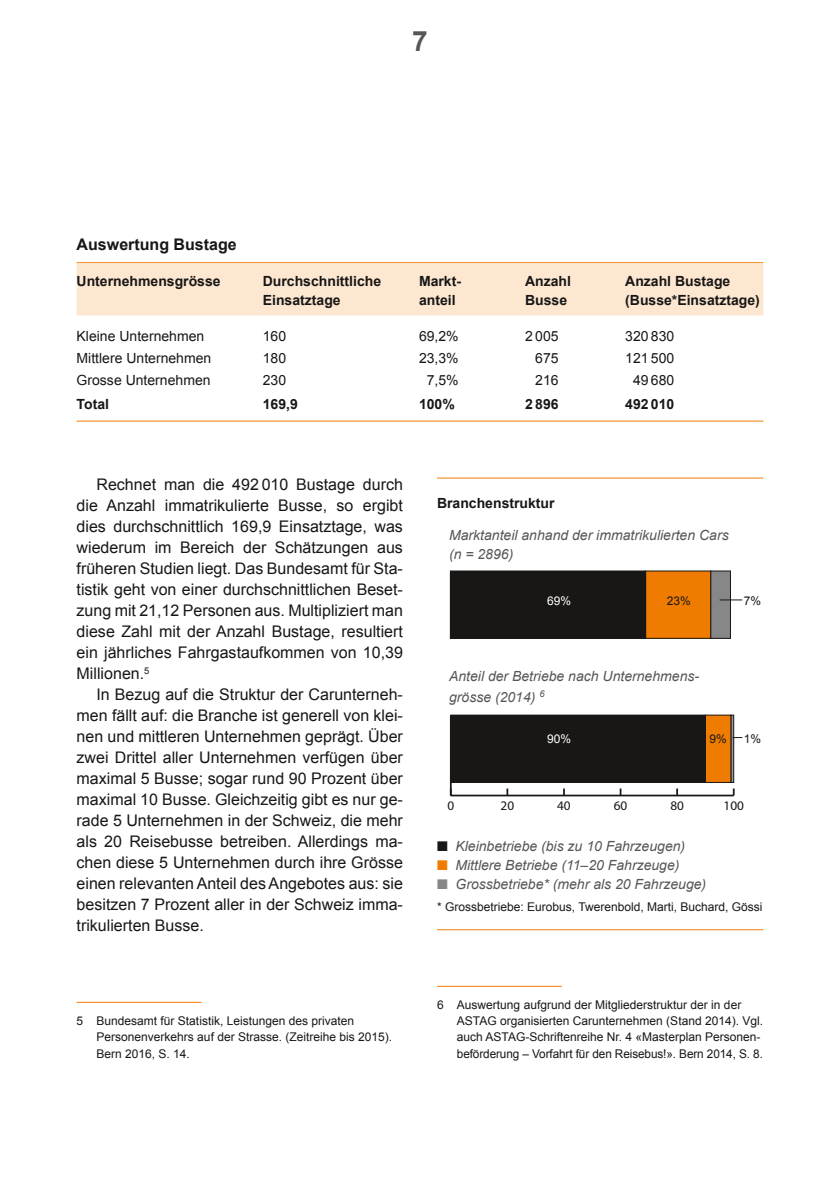
<style>
.page{position:relative;width:840px;height:1191px;background:#fff}
.page>*{position:absolute;margin:0;border:0;box-sizing:border-box;transform-origin:0 0}
.t1{font:700 28px "Arial";color:#565655}
.t2{font:16px/21px "Arial";color:#181716;text-align:justify}
.t3{font:700 16px "Arial";color:#181716}
.t4{font:italic 14px/19px "Arial";color:#565655}
.t5{font:700 14px "Arial";color:#181716}
.t6{font:14px "Arial";color:#181716}
.t7{font:13.2px "Myriad Pro";color:#181716}
.t8{font:12px/16px "Arial";color:#181716}
.t9{font:12px "Arial";color:#fff}
.s1{color:#181716}
.s2{color:#ef7c00}
.s3{color:#868786}
</style>
<div class="page">
<hr style="left:77px;top:262px;width:686px;height:1px;background:#ef7c00">
<div style="left:77px;top:263px;width:686px;height:52px;background:#fde7d1"></div>
<hr style="left:77px;top:420px;width:686px;height:1px;background:#ef7c00">
<hr style="left:437px;top:477px;width:326px;height:1px;background:#ef7c00">
<hr style="left:437px;top:929px;width:326px;height:1px;background:#ef7c00">
<div style="left:710px;top:571px;width:20px;height:67px;background:#868786"></div>
<div style="left:709px;top:570px;width:21px;height:69px;border:1px solid #181716"></div>
<div style="left:645px;top:571px;width:65px;height:67px;background:#ef7c00"></div>
<div style="left:644px;top:570px;width:66px;height:69px;border:1px solid #181716"></div>
<div style="left:450px;top:571px;width:195px;height:67px;background:#181716"></div>
<div style="left:449px;top:570px;width:196px;height:69px;border:1px solid #181716"></div>
<svg style="left:719px;top:599px;width:22px;height:1px"></svg>
<hr style="left:450px;top:794px;width:283px;height:2px;background:#181716">
<svg style="left:506px;top:788px;width:2px;height:7px"></svg>
<svg style="left:619px;top:788px;width:2px;height:7px"></svg>
<svg style="left:732px;top:788px;width:2px;height:7px"></svg>
<hr style="left:449px;top:715px;width:2px;height:80px;background:#181716">
<div style="left:730px;top:714px;width:3px;height:69px;border:1px solid #181716"></div>
<div style="left:705px;top:715px;width:25px;height:67px;background:#ef7c00"></div>
<div style="left:704px;top:714px;width:27px;height:69px;border:1px solid #181716"></div>
<div style="left:450px;top:715px;width:255px;height:67px;background:#181716"></div>
<div style="left:450px;top:714px;width:255px;height:69px;border:1px solid #181716"></div>
<hr style="left:77px;top:1001px;width:124px;height:1px;background:#ef7c00">
<hr style="left:437px;top:985px;width:124px;height:1px;background:#ef7c00">
<h1 class="t1" style="left:412px;top:23px;width:17px">7</h1>
<p class="t3" style="left:77px;top:233px;width:162px">Auswertung Bustage</p>
<p class="t5" style="left:77px;top:272px;width:145px">Unternehmensgrösse</p>
<p class="t5" style="left:263px;top:272px;width:120px">Durchschnittliche</p>
<p class="t5" style="left:419px;top:272px;width:43px">Markt-</p>
<p class="t5" style="left:525px;top:272px;width:47px">Anzahl</p>
<p class="t5" style="left:625px;top:272px;width:107px">Anzahl Bustage</p>
<p class="t5" style="left:263px;top:291px;width:79px">Einsatztage</p>
<p class="t5" style="left:419px;top:291px;width:38px">anteil</p>
<p class="t5" style="left:525px;top:291px;width:44px">Busse</p>
<p class="t5" style="left:625px;top:291px;width:136px">(Busse*Einsatztage)</p>
<p class="t6" style="left:77px;top:327px;width:129px">Kleine Unternehmen</p>
<p class="t6" style="left:263px;top:327px;width:25px">160</p>
<p class="t6" style="left:419px;top:327px;width:41px">69,2%</p>
<p class="t6" style="left:525px;top:327px;width:35px">2 005</p>
<p class="t6" style="left:625px;top:327px;width:51px">320 830</p>
<p class="t6" style="left:77px;top:349px;width:136px">Mittlere Unternehmen</p>
<p class="t6" style="left:263px;top:349px;width:25px">180</p>
<p class="t6" style="left:419px;top:349px;width:41px">23,3%</p>
<p class="t6" style="left:535px;top:349px;width:25px">675</p>
<p class="t6" style="left:625px;top:349px;width:51px">121 500</p>
<p class="t6" style="left:77px;top:370px;width:135px">Grosse Unternehmen</p>
<p class="t6" style="left:263px;top:370px;width:25px">230</p>
<p class="t6" style="left:426px;top:370px;width:33px">7,5%</p>
<p class="t6" style="left:535px;top:370px;width:25px">216</p>
<p class="t6" style="left:632px;top:370px;width:43px">49 680</p>
<p class="t5" style="left:77px;top:395px;width:34px">Total</p>
<p class="t5" style="left:263px;top:395px;width:37px">169,9</p>
<p class="t5" style="left:419px;top:395px;width:37px">100%</p>
<p class="t5" style="left:525px;top:395px;width:35px">2 896</p>
<p class="t5" style="left:625px;top:395px;width:51px">492 010</p>
<p class="t2" style="left:77px;top:474px;width:327px;text-indent:20px">Rechnet man die 492 010 Bustage durch die Anzahl immatrikulierte Busse, so ergibt dies durchschnittlich 169,9 Einsatztage, was wiederum im Bereich der Schätzungen aus früheren Studien liegt. Das Bundesamt für Sta&shy;tistik geht von einer durchschnittlichen Beset&shy;zung mit 21,12 Personen aus. Multipliziert man diese Zahl mit der Anzahl Bustage, resultiert ein jährliches Fahrgastaufkommen von 10,39<br>Millionen.<sup>5</sup></p>
<p class="t2" style="left:77px;top:684px;width:327px;text-indent:20px">In Bezug auf die Struktur der Carunterneh&shy;men fällt auf: die Branche ist generell von klei&shy;nen und mittleren Unternehmen geprägt. Über zwei Drittel aller Unternehmen verfügen über maximal 5 Busse; sogar rund 90 Prozent über maximal 10 Busse. Gleichzeitig gibt es nur ge&shy;rade 5 Unternehmen in der Schweiz, die mehr als 20 Reisebusse betreiben. Allerdings ma&shy;chen diese 5 Unternehmen durch ihre Grösse einen relevanten Anteil des Angebotes aus: sie besitzen 7 Prozent aller in der Schweiz imma&shy;trikulierten Busse.</p>
<p class="t8" style="left:96px;top:1013px;width:297px;text-indent:-20px">5 Bundesamt für Statistik, Leistungen des privaten<br>Personenverkehrs auf der Strasse. (Zeitreihe bis 2015).<br>Bern 2016, S. 14.</p>
<p class="t5" style="left:437px;top:493px;width:119px">Branchenstruktur</p>
<p class="t4" style="left:449px;top:526px;width:281px">Marktanteil anhand der immatrikulierten Cars (n = 2896)</p>
<p class="t9" style="left:547px;top:593px;width:26px">69%</p>
<p class="t8" style="left:666px;top:593px;width:26px">23%</p>
<p class="t8" style="left:743px;top:593px;width:19px">7%</p>
<p class="t4" style="left:449px;top:666px;width:251px;line-height:21px">Anteil der Betriebe nach Unternehmens&shy;grösse (2014) <sup>6</sup></p>
<p class="t9" style="left:547px;top:730px;width:26px">90%</p>
<p class="t8" style="left:709px;top:730px;width:19px">9%</p>
<p class="t8" style="left:743px;top:730px;width:19px">1%</p>
<p class="t7" style="left:447px;top:797px;width:8px">0</p>
<p class="t7" style="left:500px;top:797px;width:15px">20</p>
<p class="t7" style="left:557px;top:797px;width:15px">40</p>
<p class="t7" style="left:613px;top:797px;width:15px">60</p>
<p class="t7" style="left:670px;top:797px;width:15px">80</p>
<p class="t7" style="left:723px;top:797px;width:22px">100</p>
<p class="t4" style="left:437px;top:837px;width:249px"><span class="s1">■</span> Kleinbetriebe (bis zu 10 Fahrzeugen)</p>
<p class="t4" style="left:437px;top:856px;width:244px"><span class="s2">■</span> Mittlere Betriebe (11–20 Fahrzeuge)</p>
<p class="t4" style="left:437px;top:875px;width:270px"><span class="s3">■</span> Grossbetriebe* (mehr als 20 Fahrzeuge)</p>
<p class="t8" style="left:437px;top:898px;width:327px">* Grossbetriebe: Eurobus, Twerenbold, Marti, Buchard, Gössi</p>
<p class="t8" style="left:456px;top:997px;width:307px;text-indent:-20px">6 Auswertung aufgrund der Mitgliederstruktur der in der ASTAG organisierten Carunternehmen (Stand 2014). Vgl. auch ASTAG-Schriftenreihe Nr. 4 «Masterplan Personen&shy;beförderung – Vorfahrt für den Reisebus!». Bern 2014, S. 8.</p>
</div>
